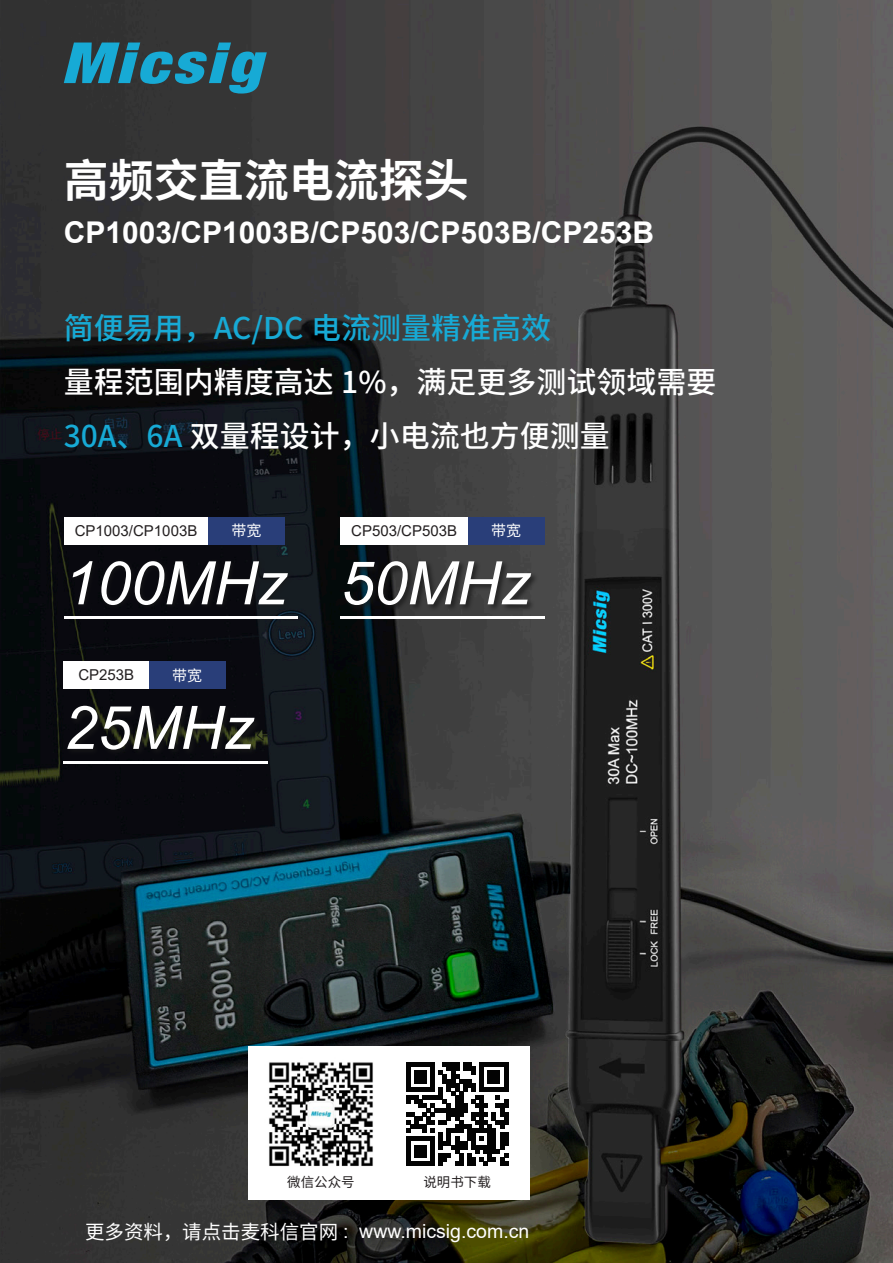
<style>
.page{position:relative;width:893px;height:1263px;background:#fff}
.page>*{position:absolute;margin:0;border:0;box-sizing:border-box;transform-origin:0 0}
.t1{font:italic 60px "Arial";color:#fff}
.t2{font:700 45px "Source Han Sans CN";color:#fff}
.t3{font:500 30px "Source Han Sans CN";color:#fff}
.t4{font:700 30px "Arial";color:#fff}
.t5{font:500 30px "Source Han Sans CN";color:#17aad5}
.t6{font:19.5px "Arial";color:#fff}
.t7{font:15px "Arial";color:#231f20}
.t8{font:15px "Source Han Sans CN";color:#fff}
.t9{font:13.5px "Source Han Sans CN";color:#231f20}
.s1{color:#17aad5}
.s2{font-family:"Source Han Sans CN"}
</style>
<div class="page">
<img style="left:0;top:0;width:893px;height:1263px">
<svg style="left:64px;top:43px;width:203px;height:51px;background:#26697d"></svg>
<div style="left:70px;top:558px;width:224px;height:53px;background:#191919;opacity:.75"></div>
<div style="left:64px;top:517px;width:144px;height:27px;background:#fff"></div>
<div style="left:208px;top:517px;width:77px;height:27px;background:#293e79"></div>
<hr style="left:64px;top:617px;width:234px;height:2px;background:#fff">
<div style="left:343px;top:560px;width:196px;height:52px;background:#191919;opacity:.75"></div>
<div style="left:66px;top:704px;width:196px;height:53px;background:#191919;opacity:.75"></div>
<div style="left:340px;top:517px;width:128px;height:27px;background:#fff"></div>
<div style="left:64px;top:661px;width:85px;height:28px;background:#fff"></div>
<div style="left:468px;top:517px;width:76px;height:27px;background:#293e79"></div>
<div style="left:149px;top:661px;width:76px;height:28px;background:#293e79"></div>
<hr style="left:340px;top:617px;width:204px;height:2px;background:#fff">
<hr style="left:64px;top:761px;width:204px;height:2px;background:#fff">
<div style="left:249px;top:1046px;width:136px;height:153px;background:#fff"></div>
<div style="left:393px;top:1046px;width:136px;height:153px;background:#fff"></div>
<img style="left:269px;top:1062px;width:104px;height:104px">
<svg style="left:406px;top:1062px;width:102px;height:104px"></svg>
<div style="left:385px;top:1046px;width:8px;height:153px;background:#fff"></div>
<p class="t2" style="left:64px;top:155px;width:407px">高频交直流电流探头</p>
<p class="t4" style="left:64px;top:211px;width:592px">CP1003/CP1003B/CP503/CP503B/CP253B</p>
<p class="t5" style="left:64px;top:311px;width:489px">简便易用，AC/DC 电流测量精准高效</p>
<p class="t3" style="left:64px;top:365px;width:654px">量程范围内精度高达 1%，满足更多测试领域需要</p>
<p class="t3" style="left:64px;top:419px;width:548px"><span class="s1">30A、6A</span> 双量程设计，小电流也方便测量</p>
<p class="t7" style="left:75px;top:520px;width:124px">CP1003/CP1003B</p>
<p class="t8" style="left:232px;top:522px;width:31px">带宽</p>
<p class="t1" style="left:64px;top:544px;width:225px">100MHz</p>
<p class="t7" style="left:78px;top:665px;width:57px">CP253B</p>
<p class="t8" style="left:172px;top:667px;width:31px">带宽</p>
<p class="t1" style="left:64px;top:689px;width:192px">25MHz</p>
<p class="t7" style="left:351px;top:520px;width:107px">CP503/CP503B</p>
<p class="t8" style="left:491px;top:522px;width:31px">带宽</p>
<p class="t1" style="left:340px;top:544px;width:192px">50MHz</p>
<p class="t9" style="left:287px;top:1175px;width:69px">微信公众号</p>
<p class="t9" style="left:423px;top:1175px;width:69px">说明书下载</p>
<p class="t6" style="left:85px;top:1218px;width:446px"><span class="s2">更多资料，请点击麦科信官网</span> : www.micsig.com.cn</p>
</div>
